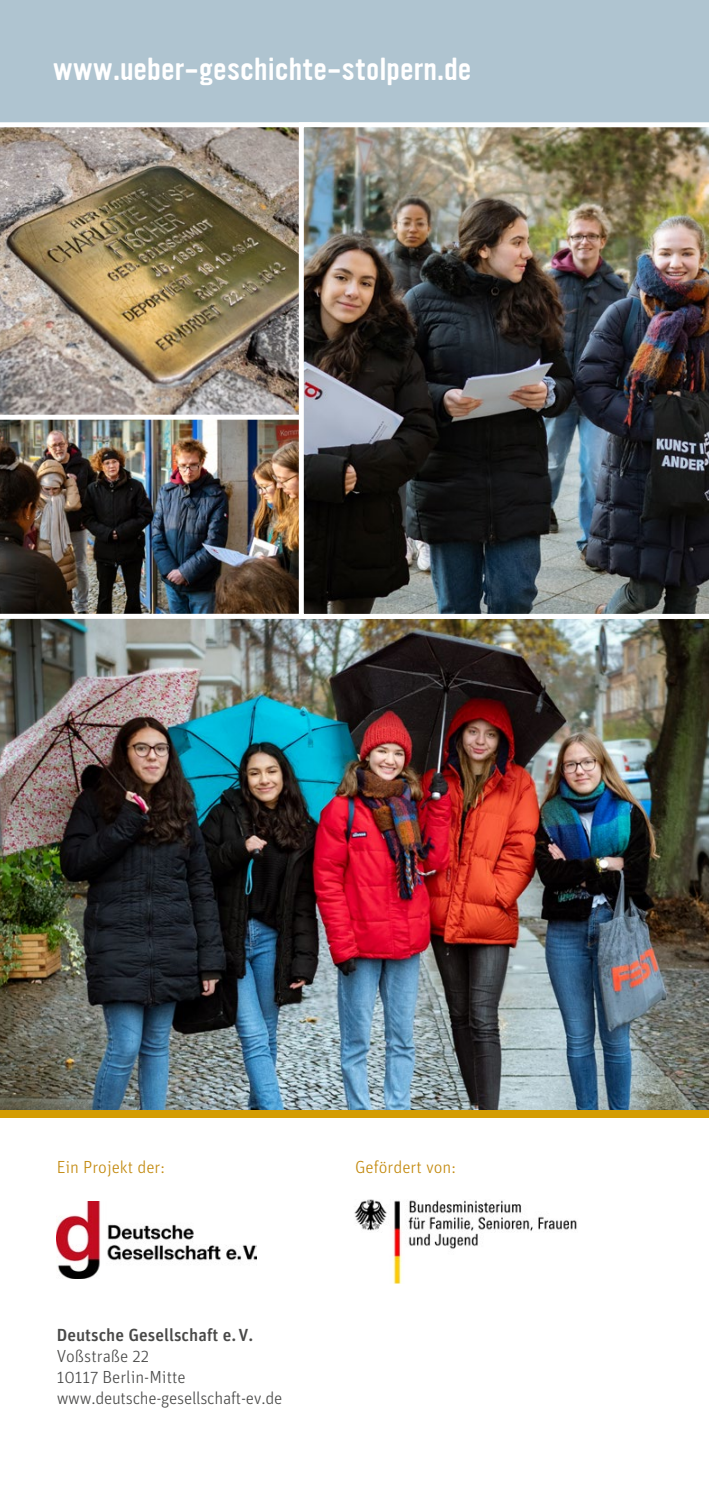
<style>
.page{position:relative;width:709px;height:1489px;background:#fff}
.page>*{position:absolute;margin:0;border:0;box-sizing:border-box;transform-origin:0 0}
.t1{font:27.5px "Ultramagnetic";color:#fff}
.t2{font:300 17.5px/21px "Unit";letter-spacing:-.01em;color:#494948}
.t3{font:300 17.5px "Unit";color:#c2880b}
.t4{font:500 17.5px "Unit";color:#494948}
</style>
<div class="page">
<div style="left:0;top:0;width:709px;height:125px;background:#afc4d0"></div>
<img style="left:0;top:122px;width:299px;height:292px">
<img style="left:0;top:414px;width:299px;height:200px">
<img style="left:0;top:618px;width:709px;height:500px">
<div style="left:0;top:1109px;width:709px;height:7px;background:#d39c04"></div>
<img style="left:299px;top:122px;width:410px;height:497px">
<img style="left:354px;top:1199px;width:223px;height:83px">
<img style="left:57px;top:1201px;width:199px;height:77px">
<h1 class="t1" style="left:53px;top:49px;width:420px">www.ueber-geschichte-stolpern.de</h1>
<p class="t3" style="left:57px;top:1156px;width:110px">Ein Projekt der:</p>
<p class="t3" style="left:355px;top:1156px;width:102px">Gefördert von:</p>
<p class="t4" style="left:57px;top:1324px;width:198px">Deutsche Gesellschaft e.V.</p>
<p class="t2" style="left:57px;top:1344px;width:227px">Voßstraße 22<br>10117 Berlin-Mitte www.deutsche-gesellschaft-ev.de</p>
</div>
